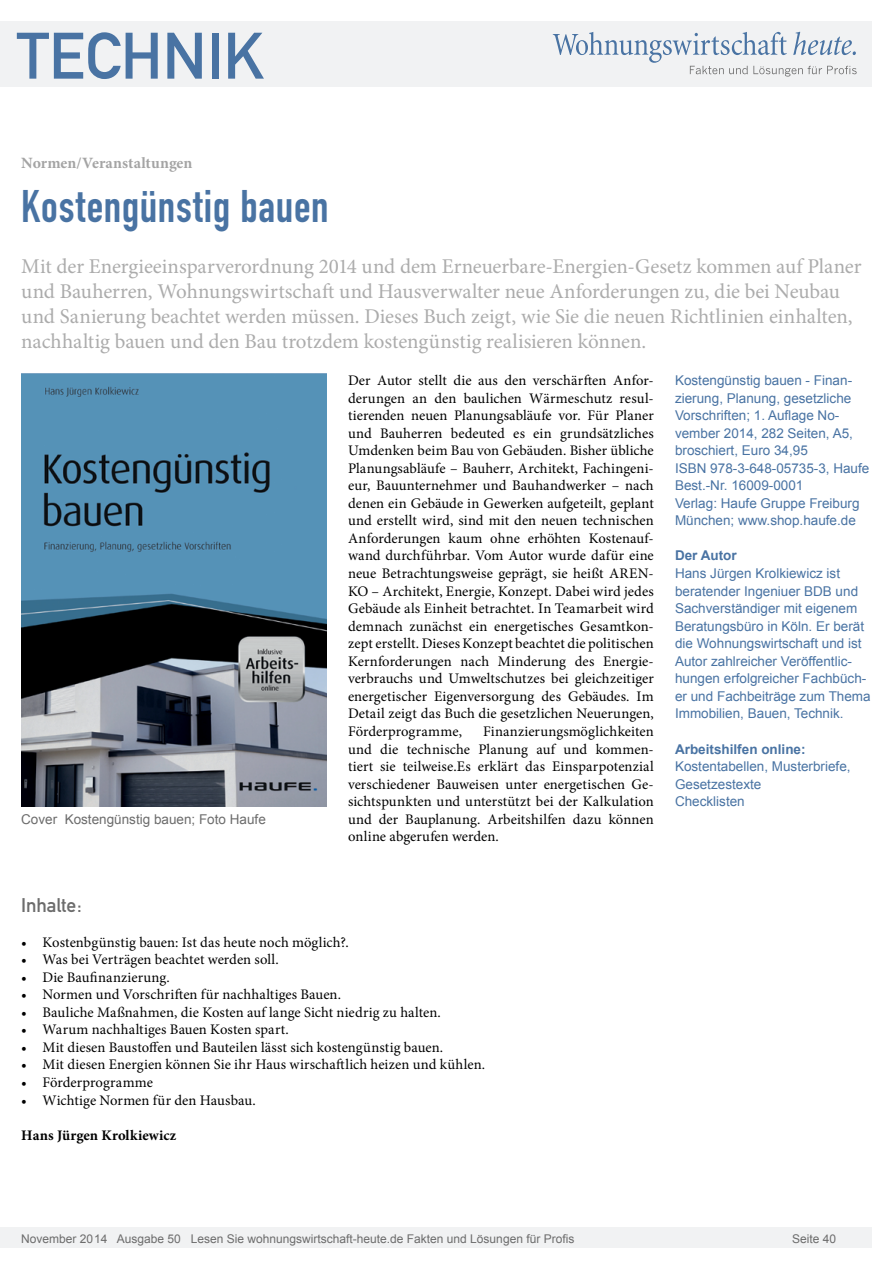
<style>
.page{position:relative;width:893px;height:1263px;background:#fff}
.page>*{position:absolute;margin:0;border:0;box-sizing:border-box;transform-origin:0 0}
.t1{font:64.5px "DIN Mittelschrift";color:#4973a3}
.Überschrift_Groß{font:45px "DIN Engschrift";letter-spacing:.015em;color:#4973a3}
.Anlesetext{font:21px/25.2px "Minion Pro";letter-spacing:-.005em;color:#acacac}
.Überschrift_Grau{font:19.5px "DIN Mittelschrift";letter-spacing:-.01em;color:#6c6c6c}
.Kategorie{font:700 15.75px "Minion Pro";color:#a4a4a4}
.Fließtext_erste_Zeil{font:14.7px/17.5px "Minion Pro";letter-spacing:.005em;color:#000;text-align:justify}
.AUTOR{font:700 14.7px "Minion Pro";letter-spacing:.005em;color:#000}
.Info{font:13.5px/17.5px "Arial";color:#4973a3}
.Bildunterschrift{font:13.5px "Arial";color:#6c6c6c}
.Info-2{font:700 13.5px "Arial";color:#4973a3}
.t2{font:12px "Arial";color:#6c6c6c}
</style>
<div class="page">
<div style="left:0;top:1227px;width:872px;height:20px;background:#f1f2f3"></div>
<div style="left:0;top:21px;width:872px;height:66px;background:#f1f2f3"></div>
<svg style="left:553px;top:32px;width:304px;height:45px"></svg>
<img style="left:21px;top:373px;width:306px;height:434px">
<h1 class="t1" style="left:17px;top:18px;width:249px">TECHNIK</h1>
<p class="Kategorie" style="left:21px;top:152px;width:173px">Normen/Veranstaltungen</p>
<p class="Überschrift_Groß" style="left:21px;top:180px;width:309px">Kostengünstig bauen</p>
<p class="Anlesetext" style="left:21px;top:253px;width:842px">Mit der Energieeinsparverordnung 2014 und dem Erneuerbare-Energien-Gesetz kommen auf Planer und Bauherren, Wohnungswirtschaft und Hausverwalter neue Anforderungen zu, die bei Neubau und Sanierung beachtet werden müssen. Dieses Buch zeigt, wie Sie die neuen Richtlinien einhalten, nachhaltig bauen und den Bau trotzdem kostengünstig realisieren können.</p>
<p class="Info" style="left:675px;top:372px;width:179px">Kostengünstig bauen - Finan&shy;zierung, Planung, gesetzliche<br>Vorschriften; 1. Auflage No&shy;vember 2014, 282 Seiten, A5, broschiert, Euro 34,95</p>
<p class="Info" style="left:675px;top:459px;width:196px">ISBN 978-3-648-05735-3, Haufe<br>Best.-Nr. 16009-0001</p>
<p class="Info" style="left:675px;top:494px;width:186px">Verlag: Haufe Gruppe Freiburg<br>München; www.shop.haufe.de</p>
<p class="Info-2" style="left:675px;top:547px;width:63px">Der Autor</p>
<p class="Info" style="left:675px;top:565px;width:197px">Hans Jürgen Krolkiewicz ist beratender Ingeniuer BDB und<br>Sachverständiger mit eigenem<br>Beratungsbüro in Köln. Er berät die Wohnungswirtschaft und ist<br>Autor zahlreicher Veröffentlic&shy;hungen erfolgreicher Fachbüch&shy;er und Fachbeiträge zum Thema<br>Immobilien, Bauen, Technik.</p>
<p class="Info-2" style="left:675px;top:740px;width:132px">Arbeitshilfen online:</p>
<p class="Info" style="left:675px;top:758px;width:177px">Kostentabellen, Musterbriefe,<br>Gesetzestexte</p>
<p class="Info" style="left:675px;top:793px;width:71px">Checklisten</p>
<p class="Fließtext_erste_Zeil" style="left:348px;top:372px;width:307px">Der Autor stellt die aus den verschärften Anfor&shy;derungen an den baulichen Wärmeschutz resul&shy;tierenden neuen Planungsabläufe vor. Für Planer und Bauherren bedeuted es ein grundsätzliches Umdenken beim Bau von Gebäuden. Bisher übliche Planungsabläufe – Bauherr, Architekt, Fachingeni&shy;eur, Bauunternehmer und Bauhandwerker – nach denen ein Gebäude in Gewerken aufgeteilt, geplant und erstellt wird, sind mit den neuen technischen Anforderungen kaum ohne erhöhten Kostenauf&shy;wand durchführbar. Vom Autor wurde dafür eine neue Betrachtungsweise geprägt, sie heißt AREN-KO – Architekt, Energie, Konzept. Dabei wird jedes Gebäude als Einheit betrachtet. In Teamarbeit wird demnach zunächst ein energetisches Gesamtkon&shy;zept erstellt. Dieses Konzept beachtet die politischen Kernforderungen nach Minderung des Energie&shy;verbrauchs und Umweltschutzes bei gleichzeitiger energetischer Eigenversorgung des Gebäudes. Im Detail zeigt das Buch die gesetzlichen Neuerungen, Förderprogramme,</p>
<p class="Fließtext_erste_Zeil" style="left:348px;top:723px;width:307px;text-indent:135px">Finanzierungsmöglichkeiten und die technische Planung auf und kommen&shy;tiert sie teilweise.Es erklärt das Einsparpotenzial verschiedener Bauweisen unter energetischen Ge&shy;sichtspunkten und unterstützt bei der Kalkulation und der Bauplanung. Arbeitshilfen dazu können online abgerufen werden.</p>
<p class="Bildunterschrift" style="left:21px;top:810px;width:246px">Cover Kostengünstig bauen; Foto Haufe</p>
<p class="Überschrift_Grau" style="left:21px;top:893px;width:62px">Inhalte:</p>
<p class="Fließtext_erste_Zeil" style="left:21px;top:933px;width:329px">• Kostenbgünstig bauen: Ist das heute noch möglich?.</p>
<p class="Fließtext_erste_Zeil" style="left:21px;top:951px;width:259px">• Was bei Verträgen beachtet werden soll.</p>
<p class="Fließtext_erste_Zeil" style="left:21px;top:968px;width:150px">• Die Baufinanzierung.</p>
<p class="Fließtext_erste_Zeil" style="left:21px;top:986px;width:321px">• Normen und Vorschriften für nachhaltiges Bauen.</p>
<p class="Fließtext_erste_Zeil" style="left:21px;top:1003px;width:421px">• Bauliche Maßnahmen, die Kosten auf lange Sicht niedrig zu halten.</p>
<p class="Fließtext_erste_Zeil" style="left:21px;top:1021px;width:269px">• Warum nachhaltiges Bauen Kosten spart.</p>
<p class="Fließtext_erste_Zeil" style="left:21px;top:1038px;width:423px">• Mit diesen Baustoffen und Bauteilen lässt sich kostengünstig bauen.</p>
<p class="Fließtext_erste_Zeil" style="left:21px;top:1056px;width:465px">• Mit diesen Energien können Sie ihr Haus wirschaftlich heizen und kühlen.</p>
<p class="Fließtext_erste_Zeil" style="left:21px;top:1074px;width:133px">• Förderprogramme</p>
<p class="Fließtext_erste_Zeil" style="left:21px;top:1091px;width:236px">• Wichtige Normen für den Hausbau.</p>
<p class="AUTOR" style="left:21px;top:1124px;width:157px">Hans Jürgen Krolkiewicz</p>
<p class="t2" style="left:21px;top:1230px;width:555px">November 2014 Ausgabe 50 Lesen Sie wohnungswirtschaft-heute.de Fakten und Lösungen für Profis</p>
<p class="t2" style="left:792px;top:1231px;width:46px">Seite 40</p>
</div>
